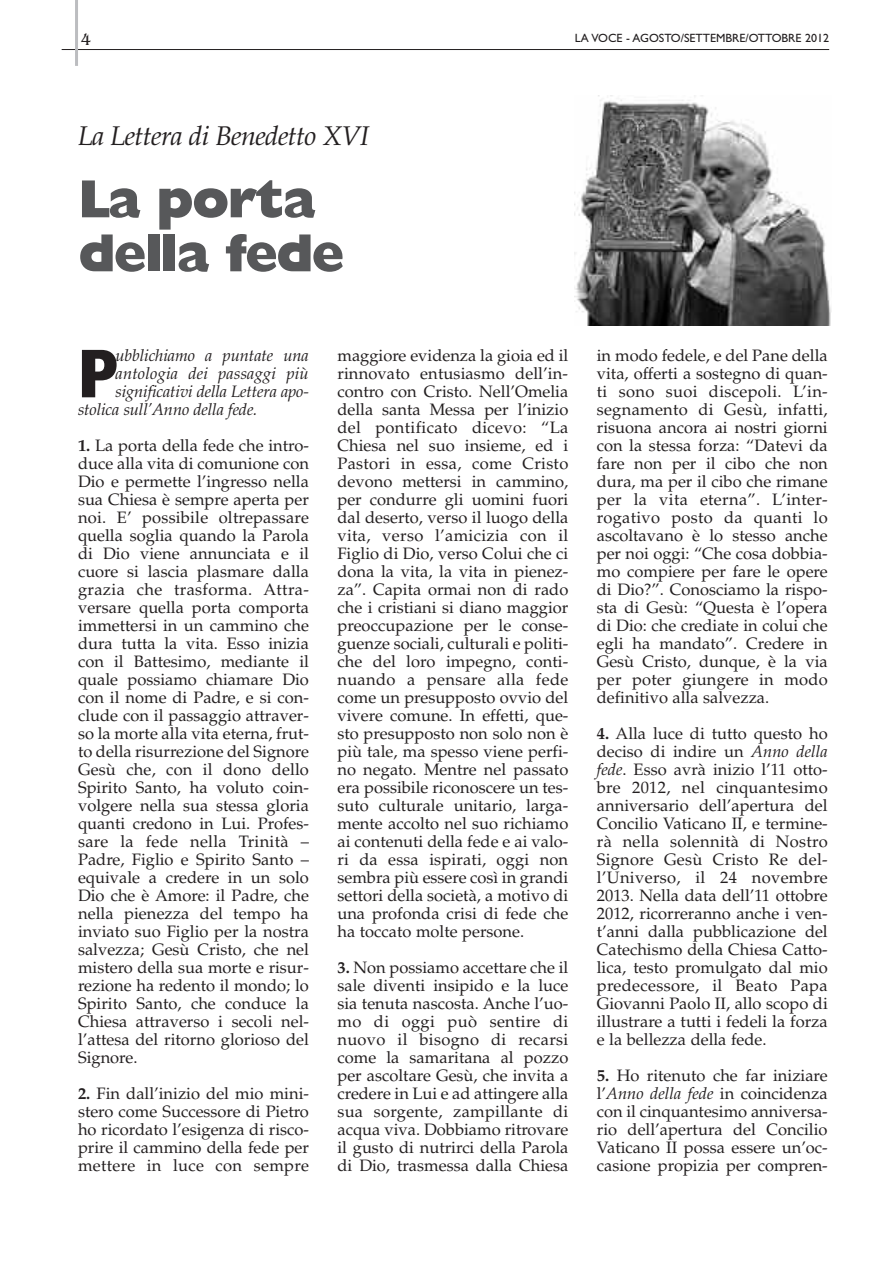
<style>
.page{position:relative;width:893px;height:1263px;background:#fff}
.page>*{position:absolute;margin:0;border:0;box-sizing:border-box;transform-origin:0 0}
.t1{font:800 69.6px "Gill Sans";color:#231f20;scale:.8 1}
.t2{font:800 54px/54px "Gill Sans";letter-spacing:-.04em;color:#57585a}
.t3{font:italic 27px "Palatino";letter-spacing:-.025em;color:#231f20}
.t4{font:16.5px/18px "Palatino";color:#231f20;text-align:justify}
.t5{font:italic 16.5px "Palatino";letter-spacing:-.01em;color:#231f20}
.t6{font:italic 16.5px "Palatino";letter-spacing:.01em;color:#231f20}
.t7{font:16.5px "Benguiat";color:#231f20}
.t8{font:12px "Gill Sans";color:#231f20}
.s1{font-weight:700}
.s2{font-style:italic}
</style>
<div class="page">
<hr style="left:62px;top:49px;width:767px;height:1px;background:#231f20">
<hr style="left:75px;top:0;width:3px;height:66px;background:#bcbdc0">
<img style="left:574px;top:96px;width:258px;height:229px">
<p class="t7" style="left:81px;top:30px;width:12px">4</p>
<p class="t8" style="left:575px;top:30px;width:256px">LA VOCE - AGOSTO/SETTEMBRE/OTTOBRE 2012</p>
<h3 class="t3" style="left:78px;top:125px;width:293px">La Lettera di Benedetto XVI</h3>
<h2 class="t2" style="left:78px;top:177px;width:268px">La porta della fede</h2>
<h1 class="t1" style="left:78px;top:347px;width:49px">P</h1>
<p class="t5" style="left:116px;top:349px;width:195px">ubblichiamo a puntate una</p>
<p class="t6" style="left:116px;top:367px;width:195px">antologia dei passaggi più</p>
<p class="t5" style="left:116px;top:385px;width:195px">significativi della Lettera apo-</p>
<p class="t5" style="left:78px;top:403px;width:181px">stolica sull’Anno della fede.</p>
<p class="t4" style="left:78px;top:439px;width:232px"><span class="s1">1.</span> La porta della fede che intro&shy;duce alla vita di comunione con Dio e permette l’ingresso nella sua Chiesa è sempre aperta per noi. E’ possibile oltrepassare quella soglia quando la Parola di Dio viene annunciata e il cuore si lascia plasmare dalla grazia che trasforma. Attra&shy;versare quella porta comporta immettersi in un cammino che dura tutta la vita. Esso inizia con il Battesimo, mediante il quale possiamo chiamare Dio con il nome di Padre, e si con&shy;clude con il passaggio attraver&shy;so la morte alla vita eterna, frut&shy;to della risurrezione del Signore Gesù che, con il dono dello Spirito Santo, ha voluto coin&shy;volgere nella sua stessa gloria quanti credono in Lui. Profes&shy;sare la fede nella Trinità – Padre, Figlio e Spirito Santo – equivale a credere in un solo Dio che è Amore: il Padre, che nella pienezza del tempo ha inviato suo Figlio per la nostra salvezza; Gesù Cristo, che nel mistero della sua morte e risur&shy;rezione ha redento il mondo; lo Spirito Santo, che conduce la Chiesa attraverso i secoli nel&shy;l’attesa del ritorno glorioso del Signore.</p>
<p class="t4" style="left:78px;top:1087px;width:232px"><span class="s1">2.</span> Fin dall’inizio del mio mini&shy;stero come Successore di Pietro ho ricordato l’esigenza di risco&shy;prire il cammino della fede per mettere in luce con sempre</p>
<p class="t4" style="left:337px;top:349px;width:232px">maggiore evidenza la gioia ed il rinnovato entusiasmo dell’in&shy;contro con Cristo. Nell’Omelia della santa Messa per l’inizio del pontificato dicevo: “La Chiesa nel suo insieme, ed i Pastori in essa, come Cristo devono mettersi in cammino, per condurre gli uomini fuori dal deserto, verso il luogo della vita, verso l’amicizia con il Figlio di Dio, verso Colui che ci dona la vita, la vita in pienez&shy;za”. Capita ormai non di rado che i cristiani si diano maggior preoccupazione per le conse&shy;guenze sociali, culturali e politi&shy;che del loro impegno, conti&shy;nuando a pensare alla fede come un presupposto ovvio del vivere comune. In effetti, que&shy;sto presupposto non solo non è più tale, ma spesso viene perfi&shy;no negato. Mentre nel passato era possibile riconoscere un tes&shy;suto culturale unitario, larga&shy;mente accolto nel suo richiamo ai contenuti della fede e ai valo&shy;ri da essa ispirati, oggi non sembra più essere così in grandi settori della società, a motivo di una profonda crisi di fede che ha toccato molte persone.</p>
<p class="t4" style="left:337px;top:961px;width:232px"><span class="s1">3.</span> Non possiamo accettare che il sale diventi insipido e la luce sia tenuta nascosta. Anche l’uo&shy;mo di oggi può sentire di nuovo il bisogno di recarsi come la samaritana al pozzo per ascoltare Gesù, che invita a credere in Lui e ad attingere alla sua sorgente, zampillante di acqua viva. Dobbiamo ritrovare il gusto di nutrirci della Parola di Dio, trasmessa dalla Chiesa</p>
<p class="t4" style="left:597px;top:349px;width:232px">in modo fedele, e del Pane della vita, offerti a sostegno di quan&shy;ti sono suoi discepoli. L’in&shy;segnamento di Gesù, infatti, risuona ancora ai nostri giorni con la stessa forza: “Datevi da fare non per il cibo che non dura, ma per il cibo che rimane per la vita eterna”. L’inter&shy;rogativo posto da quanti lo ascoltavano è lo stesso anche per noi oggi: “Che cosa dobbia&shy;mo compiere per fare le opere di Dio?”. Conosciamo la rispo&shy;sta di Gesù: “Questa è l’opera di Dio: che crediate in colui che egli ha mandato”. Credere in Gesù Cristo, dunque, è la via per poter giungere in modo definitivo alla salvezza.</p>
<p class="t4" style="left:597px;top:727px;width:232px"><span class="s1">4.</span> Alla luce di tutto questo ho deciso di indire un <span class="s2">Anno della fede</span>. Esso avrà inizio l’11 otto&shy;bre 2012, nel cinquantesimo anniversario dell’apertura del Concilio Vaticano II, e termine&shy;rà nella solennità di Nostro Signore Gesù Cristo Re del&shy;l’Universo, il 24 novembre 2013. Nella data dell’11 ottobre 2012, ricorreranno anche i ven&shy;t’anni dalla pubblicazione del Catechismo della Chiesa Catto&shy;lica, testo promulgato dal mio predecessore, il Beato Papa Giovanni Paolo II, allo scopo di illustrare a tutti i fedeli la forza e la bellezza della fede.</p>
<p class="t4" style="left:597px;top:1069px;width:232px"><span class="s1">5.</span> Ho ritenuto che far iniziare l’<span class="s2">Anno della fede</span> in coincidenza con il cinquantesimo anniversa&shy;rio dell’apertura del Concilio Vaticano II possa essere un’oc&shy;casione propizia per compren-</p>
</div>
